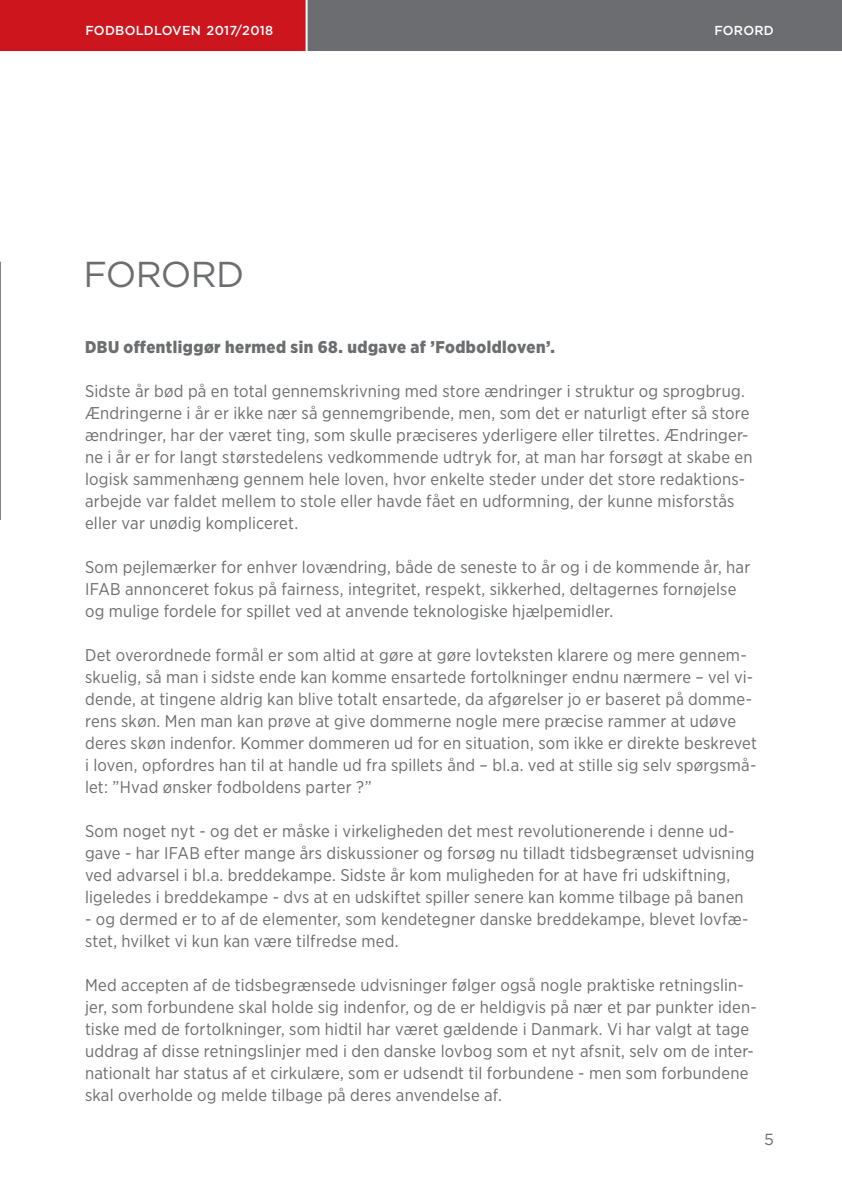
<style>
.page{position:relative;width:842px;height:1191px;background:#fff}
.page>*{position:absolute;margin:0;border:0;box-sizing:border-box;transform-origin:0 0}
.Overskrifter{font:36px "Gotham";letter-spacing:-.015em;color:#6c6d70}
.Brødtekst_Gotham_Nar{font:17px/22px "Gotham Narrow";letter-spacing:.01em;color:#6c6d70}
.MR_Gotham_Narrow{font:900 17px "Gotham Narrow";letter-spacing:.03em;color:#6c6d70}
.t1{font:16px "Gotham";color:#6c6d70}
.Sidehovedtekst{font:500 13px "Gotham";letter-spacing:.02em;color:#fff}
</style>
<div class="page">
<div style="left:0;top:0;width:363px;height:51px;background:#cd151d"></div>
<div style="left:307px;top:0;width:535px;height:51px;background:#6c6d70"></div>
<hr style="left:306px;top:0;width:2px;height:54px;background:#fff">
<svg style="left:0;top:261px;width:1px;height:259px"></svg>
<p class="Sidehovedtekst" style="left:85px;top:22px;width:189px">FODBOLDLOVEN 2017/2018</p>
<p class="Sidehovedtekst" style="left:714px;top:22px;width:61px">FORORD</p>
<p class="Overskrifter" style="left:84px;top:251px;width:162px">FORORD</p>
<p class="MR_Gotham_Narrow" style="left:85px;top:336px;width:471px">DBU offentliggør hermed sin 68. udgave af ’Fodboldloven’.</p>
<p class="Brødtekst_Gotham_Nar" style="left:85px;top:380px;width:669px">Sidste år bød på en total gennemskrivning med store ændringer i struktur og sprogbrug.<br>Ændringerne i år er ikke nær så gennemgribende, men, som det er naturligt efter så store ændringer, har der været ting, som skulle præciseres yderligere eller tilrettes. Ændringer&shy;ne i år er for langt størstedelens vedkommende udtryk for, at man har forsøgt at skabe en logisk sammenhæng gennem hele loven, hvor enkelte steder under det store redaktions&shy;arbejde var faldet mellem to stole eller havde fået en udformning, der kunne misforstås eller var unødig kompliceret.</p>
<p class="Brødtekst_Gotham_Nar" style="left:85px;top:556px;width:667px">Som pejlemærker for enhver lovændring, både de seneste to år og i de kommende år, har<br>IFAB annonceret fokus på fairness, integritet, respekt, sikkerhed, deltagernes fornøjelse og mulige fordele for spillet ved at anvende teknologiske hjælpemidler.</p>
<p class="Brødtekst_Gotham_Nar" style="left:85px;top:644px;width:673px">Det overordnede formål er som altid at gøre at gøre lovteksten klarere og mere gennem&shy;skuelig, så man i sidste ende kan komme ensartede fortolkninger endnu nærmere – vel vi&shy;dende, at tingene aldrig kan blive totalt ensartede, da afgørelser jo er baseret på domme&shy;rens skøn. Men man kan prøve at give dommerne nogle mere præcise rammer at udøve deres skøn indenfor. Kommer dommeren ud for en situation, som ikke er direkte beskrevet i loven, opfordres han til at handle ud fra spillets ånd – bl.a. ved at stille sig selv spørgsmå&shy;let: ”Hvad ønsker fodboldens parter ?”</p>
<p class="Brødtekst_Gotham_Nar" style="left:85px;top:820px;width:671px">Som noget nyt - og det er måske i virkeligheden det mest revolutionerende i denne ud&shy;gave - har IFAB efter mange års diskussioner og forsøg nu tilladt tidsbegrænset udvisning ved advarsel i bl.a. breddekampe. Sidste år kom muligheden for at have fri udskiftning, ligeledes i breddekampe - dvs at en udskiftet spiller senere kan komme tilbage på banen</p>
<p class="Brødtekst_Gotham_Nar" style="left:85px;top:908px;width:665px">- og dermed er to af de elementer, som kendetegner danske breddekampe, blevet lovfæ&shy;stet, hvilket vi kun kan være tilfredse med.</p>
<p class="Brødtekst_Gotham_Nar" style="left:85px;top:974px;width:673px">Med accepten af de tidsbegrænsede udvisninger følger også nogle praktiske retningslin&shy;jer, som forbundene skal holde sig indenfor, og de er heldigvis på nær et par punkter iden&shy;tiske med de fortolkninger, som hidtil har været gældende i Danmark. Vi har valgt at tage uddrag af disse retningslinjer med i den danske lovbog som et nyt afsnit, selv om de inter&shy;nationalt har status af et cirkulære, som er udsendt til forbundene - men som forbundene skal overholde og melde tilbage på deres anvendelse af.</p>
<p class="t1" style="left:764px;top:1129px;width:11px">5</p>
</div>
